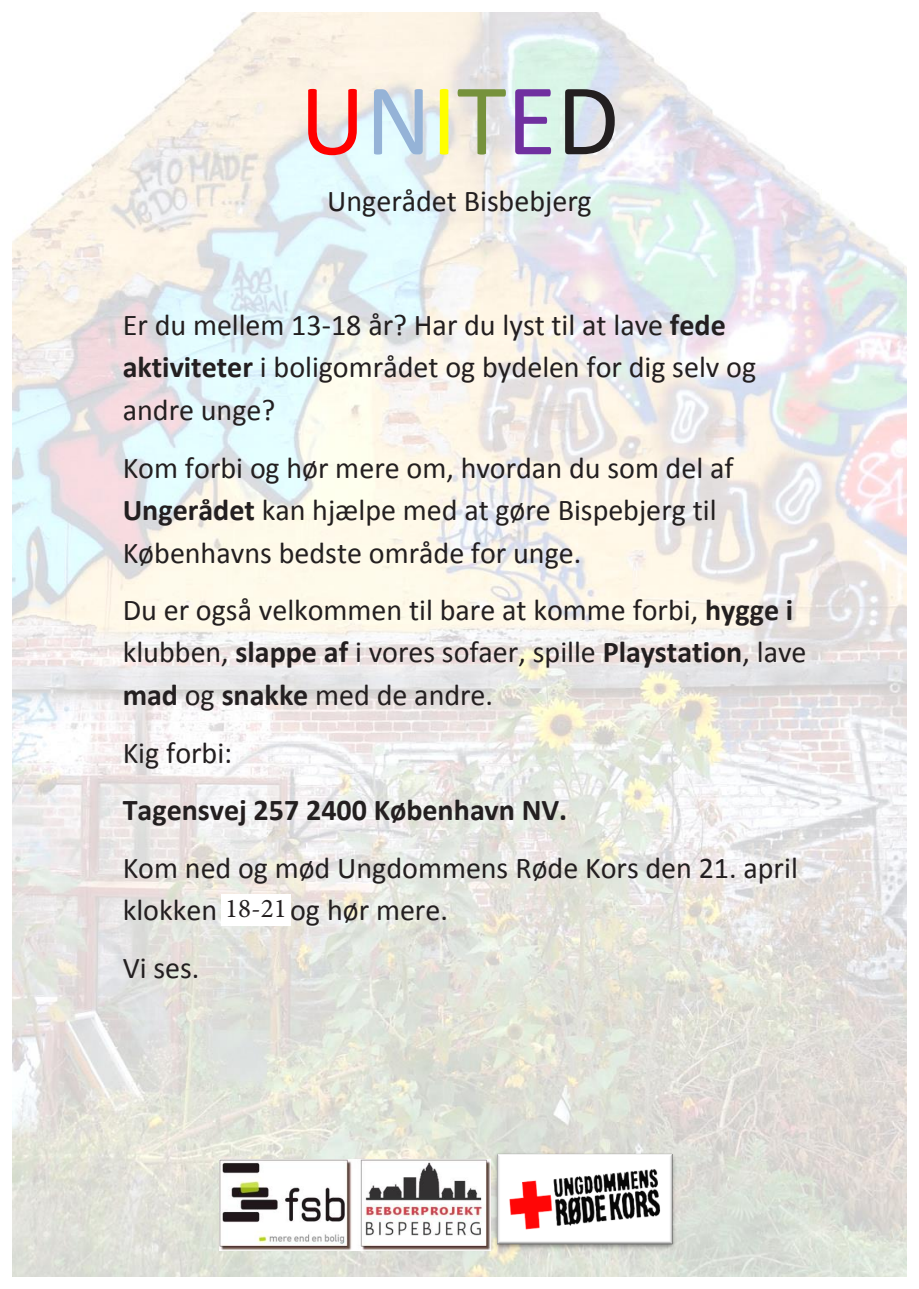
<style>
.page{position:relative;width:919px;height:1289px;background:#fff}
.page>*{position:absolute;margin:0;border:0;box-sizing:border-box;transform-origin:0 0}
.t1{font:102.9px "Calibri";color:#f00}
.t2{font:30.3px/42.6px "Calibri";color:#231f20}
.t3{font:27px "Minion Pro";color:#231f20}
.s1{color:#95b3d7}
.s2{color:#ff0}
.s3{color:#76923c}
.s4{color:#7030a0}
.s5{color:#231f20}
.s6{font-weight:700}
</style>
<div class="page">
<img style="left:13px;top:13px;width:893px;height:1263px">
<img style="left:490px;top:1149px;width:188px;height:103px">
<img style="left:219px;top:1159px;width:271px;height:91px">
<div style="left:221px;top:894px;width:70px;height:31px;background:#fff"></div>
<p class="t1" style="left:300px;top:55px;width:321px">U<span class="s1">N</span><span class="s2">I</span><span class="s3">T</span><span class="s4">E</span><span class="s5">D</span></p>
<p class="t2" style="left:327px;top:179px;width:266px">Ungerådet Bisbebjerg</p>
<p class="t2" style="left:123px;top:304px;width:635px">Er du mellem 13-18 år? Har du lyst til at lave <span class="s6">fede aktiviteter</span> i boligområdet og bydelen for dig selv og andre unge?</p>
<p class="t2" style="left:123px;top:446px;width:612px">Kom forbi og hør mere om, hvordan du som del af<br><span class="s6">Ungerådet</span> kan hjælpe med at gøre Bispebjerg til<br>Københavns bedste område for unge.</p>
<p class="t2" style="left:123px;top:588px;width:685px">Du er også velkommen til bare at komme forbi, <span class="s6">hygge i </span>klubben, <span class="s6">slappe af</span> i vores sofaer, spille <span class="s6">Playstation</span>, lave <span class="s6">mad</span> og <span class="s6">snakke</span> med de andre.</p>
<p class="t2" style="left:123px;top:724px;width:676px;line-height:57.4px">Kig forbi:<br><span class="s6">Tagensvej 257 2400 København NV.<br></span>Kom ned og mød Ungdommens Røde Kors den 21. april</p>
<p class="t2" style="left:123px;top:881px;width:327px;line-height:57.8px">klokken xx.xx og hør mere.<br>Vi ses.</p>
<p class="t3" style="left:225px;top:890px;width:63px">18-21</p>
</div>
